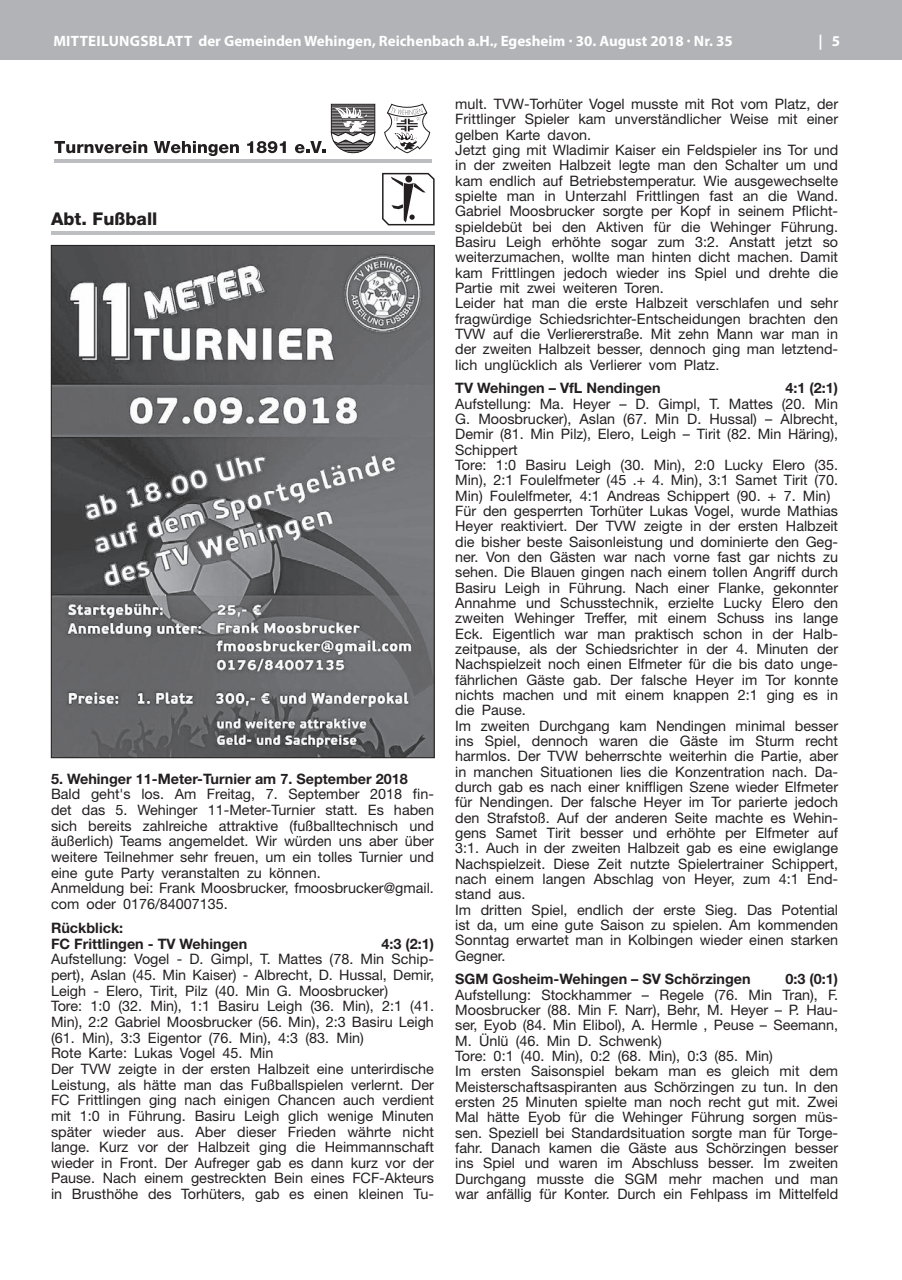
<style>
.page{position:relative;width:902px;height:1280px;background:#fff}
.page>*{position:absolute;margin:0;border:0;box-sizing:border-box;transform-origin:0 0}
.t1{font:800 17.55px "Helvetica Neue";color:#231f20}
.t2{font:700 15px "Myriad Pro";color:#fff}
.t3{font:14.4px/15.3px "Helvetica Neue";color:#231f20}
.t4{font:700 14.4px/15.6px "Helvetica Neue";color:#231f20}
</style>
<div class="page">
<div style="left:0;top:0;width:901px;height:60px;background:#b2b3b7"></div>
<svg style="left:54px;top:141px;width:93px;height:12px"></svg>
<svg style="left:154px;top:141px;width:85px;height:15px"></svg>
<svg style="left:247px;top:141px;width:39px;height:12px"></svg>
<svg style="left:384px;top:104px;width:46px;height:49px"></svg>
<svg style="left:295px;top:104px;width:80px;height:49px"></svg>
<hr style="left:331px;top:120px;width:44px;height:1px;background:#231f20">
<hr style="left:331px;top:119px;width:44px;height:1px;background:#231f20">
<hr style="left:54px;top:160px;width:377px;height:3px;background:#bcbdc0">
<hr style="left:51px;top:232px;width:383px;height:3px;background:#bdbec1">
<svg style="left:382px;top:173px;width:52px;height:52px"></svg>
<img style="left:53px;top:247px;width:379px;height:509px">
<p class="t2" style="left:53px;top:31px;width:680px">MITTEILUNGSBLATT der Gemeinden Wehingen, Reichenbach a.H., Egesheim · 30. August 2018 · Nr. 35</p>
<p class="t2" style="left:818px;top:31px;width:23px">| 5</p>
<p class="t1" style="left:51px;top:209px;width:108px">Abt. Fußball</p>
<p class="t4" style="left:51px;top:770px;width:358px">5. Wehinger 11-Meter-Turnier am 7. September 2018</p>
<p class="t3" style="left:51px;top:786px;width:384px">Bald geht's los. Am Freitag, 7. September 2018 fin&shy;det das 5. Wehinger 11-Meter-Turnier statt. Es haben sich bereits zahlreiche attraktive (fußballtechnisch und äußerlich) Teams angemeldet. Wir würden uns aber über weitere Teilnehmer sehr freuen, um ein tolles Turnier und eine gute Party veranstalten zu können.<br>Anmeldung bei: Frank Moosbrucker, fmoosbrucker@gmail. com oder 0176/84007135.</p>
<p class="t4" style="left:51px;top:920px;width:198px">Rückblick:<br>FC Frittlingen - TV Wehingen</p>
<p class="t4" style="left:381px;top:935px;width:54px">4:3 (2:1)</p>
<p class="t3" style="left:51px;top:951px;width:384px">Aufstellung: Vogel - D. Gimpl, T. Mattes (78. Min Schip&shy;pert), Aslan (45. Min Kaiser) - Albrecht, D. Hussal, Demir, Leigh - Elero, Tirit, Pilz (40. Min G. Moosbrucker)<br>Tore: 1:0 (32. Min), 1:1 Basiru Leigh (36. Min), 2:1 (41.<br>Min), 2:2 Gabriel Moosbrucker (56. Min), 2:3 Basiru Leigh (61. Min), 3:3 Eigentor (76. Min), 4:3 (83. Min)<br>Rote Karte: Lukas Vogel 45. Min<br>Der TVW zeigte in der ersten Halbzeit eine unterirdische Leistung, als hätte man das Fußballspielen verlernt. Der FC Frittlingen ging nach einigen Chancen auch verdient mit 1:0 in Führung. Basiru Leigh glich wenige Minuten später wieder aus. Aber dieser Frieden währte nicht lange. Kurz vor der Halbzeit ging die Heimmannschaft wieder in Front. Der Aufreger gab es dann kurz vor der Pause. Nach einem gestreckten Bein eines FCF-Akteurs in Brusthöhe des Torhüters, gab es einen kleinen Tu-</p>
<p class="t3" style="left:455px;top:96px;width:384px">mult. TVW-Torhüter Vogel musste mit Rot vom Platz, der Frittlinger Spieler kam unverständlicher Weise mit einer gelben Karte davon.<br>Jetzt ging mit Wladimir Kaiser ein Feldspieler ins Tor und in der zweiten Halbzeit legte man den Schalter um und kam endlich auf Betriebstemperatur. Wie ausgewechselte spielte man in Unterzahl Frittlingen fast an die Wand.<br>Gabriel Moosbrucker sorgte per Kopf in seinem Pflicht&shy;spieldebüt bei den Aktiven für die Wehinger Führung.<br>Basiru Leigh erhöhte sogar zum 3:2. Anstatt jetzt so weiterzumachen, wollte man hinten dicht machen. Damit kam Frittlingen jedoch wieder ins Spiel und drehte die Partie mit zwei weiteren Toren.<br>Leider hat man die erste Halbzeit verschlafen und sehr fragwürdige Schiedsrichter-Entscheidungen brachten den TVW auf die Verliererstraße. Mit zehn Mann war man in der zweiten Halbzeit besser, dennoch ging man letztend&shy;lich unglücklich als Verlierer vom Platz.</p>
<p class="t4" style="left:455px;top:380px;width:207px">TV Wehingen – VfL Nendingen</p>
<p class="t4" style="left:785px;top:380px;width:54px">4:1 (2:1)</p>
<p class="t3" style="left:455px;top:396px;width:384px">Aufstellung: Ma. Heyer – D. Gimpl, T. Mattes (20. Min G. Moosbrucker), Aslan (67. Min D. Hussal) – Albrecht, Demir (81. Min Pilz), Elero, Leigh – Tirit (82. Min Häring), Schippert<br>Tore: 1:0 Basiru Leigh (30. Min), 2:0 Lucky Elero (35.<br>Min), 2:1 Foulelfmeter (45 .+ 4. Min), 3:1 Samet Tirit (70.<br>Min) Foulelfmeter, 4:1 Andreas Schippert (90. + 7. Min)<br>Für den gesperrten Torhüter Lukas Vogel, wurde Mathias Heyer reaktiviert. Der TVW zeigte in der ersten Halbzeit die bisher beste Saisonleistung und dominierte den Geg&shy;ner. Von den Gästen war nach vorne fast gar nichts zu sehen. Die Blauen gingen nach einem tollen Angriff durch Basiru Leigh in Führung. Nach einer Flanke, gekonnter Annahme und Schusstechnik, erzielte Lucky Elero den zweiten Wehinger Treffer, mit einem Schuss ins lange Eck. Eigentlich war man praktisch schon in der Halb&shy;zeitpause, als der Schiedsrichter in der 4. Minuten der Nachspielzeit noch einen Elfmeter für die bis dato unge&shy;fährlichen Gäste gab. Der falsche Heyer im Tor konnte nichts machen und mit einem knappen 2:1 ging es in die Pause.<br>Im zweiten Durchgang kam Nendingen minimal besser ins Spiel, dennoch waren die Gäste im Sturm recht harmlos. Der TVW beherrschte weiterhin die Partie, aber in manchen Situationen lies die Konzentration nach. Da&shy;durch gab es nach einer kniffligen Szene wieder Elfmeter für Nendingen. Der falsche Heyer im Tor parierte jedoch den Strafstoß. Auf der anderen Seite machte es Wehin&shy;gens Samet Tirit besser und erhöhte per Elfmeter auf 3:1. Auch in der zweiten Halbzeit gab es eine ewiglange Nachspielzeit. Diese Zeit nutzte Spielertrainer Schippert, nach einem langen Abschlag von Heyer, zum 4:1 End&shy;stand aus.<br>Im dritten Spiel, endlich der erste Sieg. Das Potential ist da, um eine gute Saison zu spielen. Am kommenden Sonntag erwartet man in Kolbingen wieder einen starken Gegner.</p>
<p class="t4" style="left:455px;top:971px;width:297px">SGM Gosheim-Wehingen – SV Schörzingen</p>
<p class="t4" style="left:785px;top:971px;width:54px">0:3 (0:1)</p>
<p class="t3" style="left:455px;top:987px;width:384px">Aufstellung: Stockhammer – Regele (76. Min Tran), F.<br>Moosbrucker (88. Min F. Narr), Behr, M. Heyer – P. Hau&shy;ser, Eyob (84. Min Elibol), A. Hermle , Peuse – Seemann, M. Ünlü (46. Min D. Schwenk)<br>Tore: 0:1 (40. Min), 0:2 (68. Min), 0:3 (85. Min)<br>Im ersten Saisonspiel bekam man es gleich mit dem Meisterschaftsaspiranten aus Schörzingen zu tun. In den ersten 25 Minuten spielte man noch recht gut mit. Zwei Mal hätte Eyob für die Wehinger Führung sorgen müs&shy;sen. Speziell bei Standardsituation sorgte man für Torge&shy;fahr. Danach kamen die Gäste aus Schörzingen besser ins Spiel und waren im Abschluss besser. Im zweiten Durchgang musste die SGM mehr machen und man war anfällig für Konter. Durch ein Fehlpass im Mittelfeld</p>
</div>
